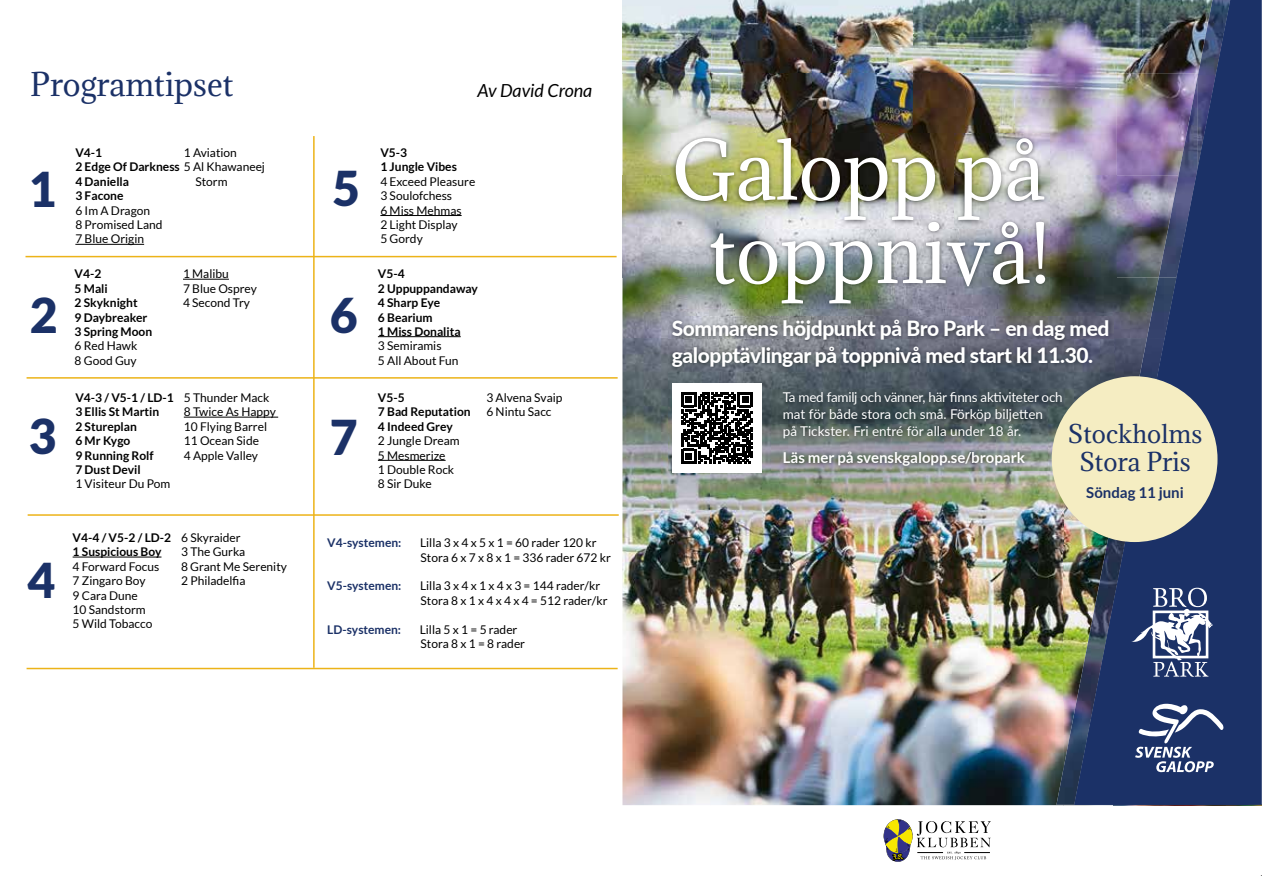
<style>
.page{position:relative;width:1263px;height:893px;background:#fff}
.page>*{position:absolute;margin:0;border:0;box-sizing:border-box;transform-origin:0 0}
.t1{font:75.45px/83.4px "Adamina";color:#fff;text-align:center}
.t2{font:900 48px "Lato";color:#1b3167}
.t3{font:30px "Adamina";color:#1b3167}
.t4{font:23.85px/28.7px "Adamina";color:#1b3167;text-align:center}
.t5{font:800 21px/27px "Lato";letter-spacing:-.02em;color:#fff}
.t6{font:italic 18px "Lato";color:#000}
.t7{font:700 15px "Lato";color:#fff}
.t8{font:700 15px "Lato";color:#1b3167}
.t9{font:13.5px/17px "Lato";color:#fff}
.t10{font:12px/14.4px "Lato";color:#000}
.t11{font:700 12px/14.4px "Lato";color:#000}
.t12{font:700 12px "Lato";color:#1b3167}
.s1{font-weight:400}
</style>
<div class="page">
<hr style="left:75px;top:244px;width:69px;height:1px;background:#000">
<hr style="left:26px;top:256px;width:591px;height:1px;background:#ecb318">
<hr style="left:27px;top:377px;width:591px;height:2px;background:#ecb318">
<hr style="left:28px;top:514px;width:591px;height:2px;background:#ecb318">
<hr style="left:313px;top:136px;width:2px;height:532px;background:#ecb318">
<hr style="left:27px;top:668px;width:591px;height:1px;background:#ecb318">
<hr style="left:183px;top:279px;width:46px;height:1px;background:#000">
<hr style="left:184px;top:417px;width:94px;height:1px;background:#000">
<hr style="left:73px;top:557px;width:88px;height:1px;background:#000">
<hr style="left:380px;top:215px;width:82px;height:1px;background:#000">
<hr style="left:378px;top:336px;width:83px;height:1px;background:#000">
<hr style="left:378px;top:460px;width:68px;height:1px;background:#000">
<img style="left:622px;top:0;width:452px;height:73px">
<img style="left:622px;top:73px;width:89px;height:102px">
<img style="left:711px;top:73px;width:304px;height:60px">
<img style="left:1015px;top:73px;width:59px;height:102px">
<img style="left:622px;top:175px;width:49px;height:102px">
<img style="left:1049px;top:175px;width:25px;height:102px">
<img style="left:622px;top:277px;width:88px;height:528px">
<img style="left:710px;top:471px;width:346px;height:334px">
<img style="left:1113px;top:805px;width:149px;height:1px">
<img style="left:1009px;top:277px;width:65px;height:39px">
<img style="left:709px;top:308px;width:300px;height:8px">
<div style="left:1248px;top:0;width:14px;height:805px;background:#1b3167"></div>
<img style="left:1056px;top:486px;width:18px;height:319px">
<img style="left:1074px;top:0;width:174px;height:805px">
<svg style="left:1135px;top:704px;width:89px;height:68px"></svg>
<img style="left:668px;top:316px;width:445px;height:155px">
<img style="left:671px;top:133px;width:378px;height:175px">
<div style="left:672px;top:383px;width:89px;height:90px;background:#fff"></div>
<svg style="left:681px;top:392px;width:72px;height:72px"></svg>
<div style="left:1052px;top:376px;width:165px;height:166px;background:#f5edc2;border-radius:50%"></div>
<svg style="left:1131px;top:588px;width:81px;height:89px"></svg>
<div style="left:1153px;top:610px;width:55px;height:48px;border:3px solid #fff"></div>
<svg style="left:883px;top:819px;width:108px;height:43px"></svg>
<h3 class="t3" style="left:30px;top:64px;width:205px">Programtipset</h3>
<h2 class="t2" style="left:29px;top:161px;width:29px">1</h2>
<h2 class="t2" style="left:30px;top:287px;width:29px">2</h2>
<h2 class="t2" style="left:29px;top:408px;width:29px">3</h2>
<p class="t10" style="left:184px;top:145px;width:55px">1 Aviation</p>
<p class="t10" style="left:195px;top:174px;width:34px">Storm</p>
<p class="t11" style="left:75px;top:145px;width:191px">V4-1<br>2 Edge Of Darkness <span class="s1">5 Al Khawaneej<br></span>4 Daniella<br>3 Facone</p>
<p class="t10" style="left:75px;top:203px;width:89px">6 Im A Dragon<br>8 Promised Land<br>7 Blue Origin</p>
<p class="t11" style="left:75px;top:267px;width:79px">V4-2<br>5 Mali<br>2 Skyknight<br>9 Daybreaker<br>3 Spring Moon</p>
<p class="t10" style="left:75px;top:339px;width:64px">6 Red Hawk<br>8 Good Guy</p>
<p class="t10" style="left:183px;top:267px;width:75px">1 Malibu<br>7 Blue Osprey<br>4 Second Try</p>
<p class="t11" style="left:75px;top:390px;width:100px">V4-3 / V5-1 / LD-1<br>3 Ellis St Martin<br>2 Stureplan<br>6 Mr Kygo<br>9 Running Rolf<br>7 Dust Devil</p>
<p class="t10" style="left:75px;top:477px;width:97px">1 Visiteur Du Pom</p>
<p class="t10" style="left:184px;top:390px;width:94px">5 Thunder Mack<br>8 Twice As Happy<br>10 Flying Barrel<br>11 Ocean Side<br>4 Apple Valley</p>
<h2 class="t2" style="left:28px;top:553px;width:29px">4</h2>
<p class="t11" style="left:73px;top:530px;width:100px">V4-4 / V5-2 / LD-2<br>1 Suspicious Boy</p>
<p class="t10" style="left:73px;top:559px;width:88px">4 Forward Focus<br>7 Zingaro Boy<br>9 Cara Dune<br>10 Sandstorm<br>5 Wild Tobacco</p>
<p class="t10" style="left:181px;top:530px;width:107px">6 Skyraider<br>3 The Gurka<br>8 Grant Me Serenity<br>2 Philadelfia</p>
<h2 class="t2" style="left:332px;top:161px;width:29px">5</h2>
<h2 class="t2" style="left:330px;top:287px;width:29px">6</h2>
<h2 class="t2" style="left:330px;top:409px;width:29px">7</h2>
<h3 class="t6" style="left:477px;top:81px;width:116px">Av David Crona</h3>
<p class="t11" style="left:380px;top:145px;width:78px">V5-3<br>1 Jungle Vibes</p>
<p class="t10" style="left:380px;top:174px;width:96px">4 Exceed Pleasure<br>3 Soulofchess<br>6 Miss Mehmas<br>2 Light Display<br>5 Gordy</p>
<p class="t11" style="left:378px;top:267px;width:102px">V5-4<br>2 Uppuppandaway<br>4 Sharp Eye<br>6 Bearium<br>1 Miss Donalita</p>
<p class="t10" style="left:378px;top:339px;width:82px">3 Semiramis<br>5 All About Fun</p>
<p class="t11" style="left:378px;top:390px;width:94px">V5-5<br>7 Bad Reputation<br>4 Indeed Grey</p>
<p class="t10" style="left:378px;top:433px;width:83px">2 Jungle Dream<br>5 Mesmerize<br>1 Double Rock<br>8 Sir Duke</p>
<p class="t10" style="left:486px;top:390px;width:78px">3 Alvena Svaip<br>6 Nintu Sacc</p>
<p class="t12" style="left:327px;top:536px;width:76px">V4-systemen:</p>
<p class="t10" style="left:420px;top:535px;width:192px">Lilla 3 x 4 x 5 x 1 = 60 rader 120 kr<br>Stora 6 x 7 x 8 x 1 = 336 rader 672 kr</p>
<p class="t12" style="left:327px;top:579px;width:76px">V5-systemen:</p>
<p class="t10" style="left:420px;top:579px;width:189px">Lilla 3 x 4 x 1 x 4 x 3 = 144 rader/kr<br>Stora 8 x 1 x 4 x 4 x 4 = 512 rader/kr</p>
<p class="t12" style="left:327px;top:622px;width:75px">LD-systemen:</p>
<p class="t10" style="left:420px;top:622px;width:107px">Lilla 5 x 1 = 5 rader<br>Stora 8 x 1 = 8 rader</p>
<h1 class="t1" style="left:672px;top:128px;width:380px">Galopp på toppnivå!</h1>
<h3 class="t5" style="left:672px;top:314px;width:439px">Sommarens höjdpunkt på Bro Park – en dag med galopptävlingar på toppnivå med start kl 11.30.</h3>
<p class="t9" style="left:783px;top:388px;width:281px">Ta med familj och vänner, här finns aktiviteter och mat för både stora och små. Förköp biljetten<br>på Tickster. Fri entré för alla under 18 år.</p>
<p class="t7" style="left:783px;top:449px;width:244px">Läs mer på svenskgalopp.se/bropark</p>
<h3 class="t4" style="left:1068px;top:419px;width:136px">Stockholms<br>Stora Pris</h3>
<p class="t8" style="left:1086px;top:484px;width:99px">Söndag 11 juni</p>
</div>
